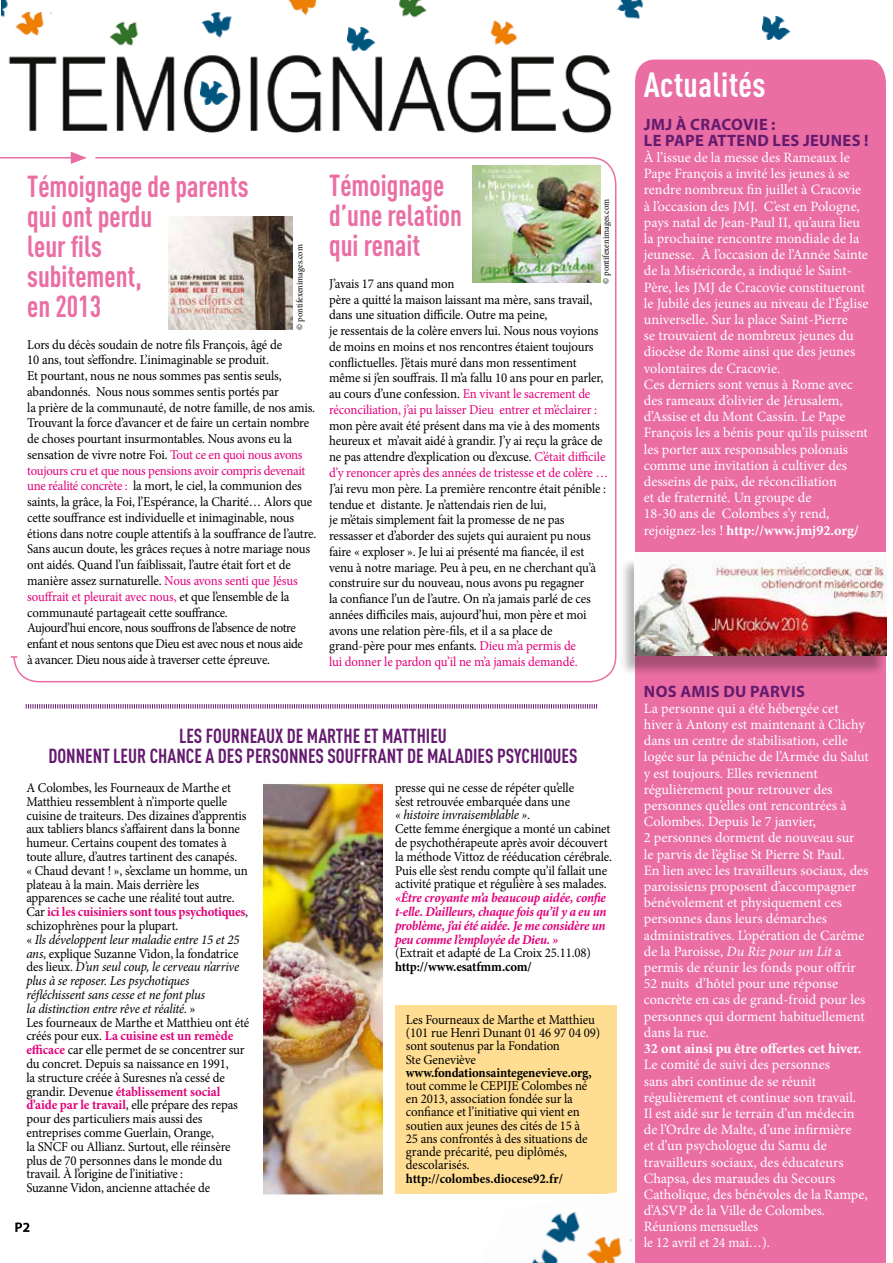
<style>
.page{position:relative;width:893px;height:1263px;background:#fff}
.page>*{position:absolute;margin:0;border:0;box-sizing:border-box;transform-origin:0 0}
.t1{font:700 34.5px "DIN Cond";letter-spacing:.01em;color:#fff}
.t2{font:700 30px/30px "DIN Cond";color:#ea6ea3;scale:.95 1}
.t3{font:700 20.1px "DIN Cond";color:#641b6f;scale:.95 1}
.t4{font:700 16.5px/16.2px "Myriad Pro";letter-spacing:.02em;color:#641b6f}
.t5{font:14.25px/16.2px "Minion Pro";color:#fff}
.t6{font:700 14.25px "Minion Pro";color:#fff}
.t7{font:13.5px/15.8px "Minion Pro";letter-spacing:-.015em;color:#000;scale:.95 1}
.t8{font:italic 700 13.5px/13.8px "Minion Pro";letter-spacing:-.02em;color:#e2007a;text-align:justify;scale:.95 1}
.t9{font:700 13.5px "Minion Pro";letter-spacing:-.005em;color:#000;scale:.95 1}
.t10{font:9px "Minion Pro";color:#000;scale:.95 1}
.s1{color:#e2007a}
.s2{font-weight:700;color:#e2007a}
.s3{font-style:italic}
.s4{font-weight:700}
</style>
<div class="page">
<div style="left:395px;top:1006px;width:221px;height:188px;background:#ffde93"></div>
<img style="left:2px;top:0;width:700px;height:159px">
<img style="left:532px;top:1190px;width:100px;height:73px">
<div style="left:635px;top:60px;width:251px;height:1203px;background:#ea6ea3"></div>
<svg style="left:15px;top:1222px;width:14px;height:10px"></svg>
<img style="left:201px;top:81px;width:27px;height:23px">
<img style="left:347px;top:27px;width:27px;height:23px">
<img style="left:763px;top:17px;width:27px;height:22px">
<svg style="left:25px;top:704px;width:572px;height:5px"></svg>
<img style="left:263px;top:781px;width:119px;height:415px">
<div style="left:619px;top:557px;width:268px;height:119px;background:#000;opacity:.29"></div>
<img style="left:635px;top:553px;width:251px;height:102px">
<svg style="left:13px;top:156px;width:604px;height:527px"></svg>
<svg style="left:11px;top:656px;width:6px;height:2px"></svg>
<img style="left:472px;top:165px;width:128px;height:117px">
<hr style="left:0;top:157px;width:75px;height:1px;background:#ea6ea3">
<svg style="left:70px;top:151px;width:19px;height:14px"></svg>
<h2 class="t2" style="left:27px;top:171px;width:234px">Témoignage de parents qui ont perdu<br>leur fils<br>subitement,<br>en 2013</h2>
<p class="t7" style="left:27px;top:336px;width:306px">Lors du décès soudain de notre fils François, âgé de<br>10 ans, tout s’effondre. L’inimaginable se produit.<br>Et pourtant, nous ne nous sommes pas sentis seuls, abandonnés. Nous nous sommes sentis portés par<br>la prière de la communauté, de notre famille, de nos amis.<br>Trouvant la force d’avancer et de faire un certain nombre de choses pourtant insurmontables. Nous avons eu la sensation de vivre notre Foi. <span class="s1">Tout ce en quoi nous avons toujours cru et que nous pensions avoir compris devenait une réalité concrète :</span> la mort, le ciel, la communion des saints, la grâce, la Foi, l’Espérance, la Charité… Alors que cette souffrance est individuelle et inimaginable, nous étions dans notre couple attentifs à la souffrance de l’autre.<br>Sans aucun doute, les grâces reçues à notre mariage nous ont aidés. Quand l’un faiblissait, l’autre était fort et de manière assez surnaturelle. <span class="s1">Nous avons senti que Jésus souffrait et pleurait avec nous,</span> et que l’ensemble de la communauté partageait cette souffrance.<br>Aujourd’hui encore, nous souffrons de l’absence de notre enfant et nous sentons que Dieu est avec nous et nous aide<br>à avancer. Dieu nous aide à traverser cette épreuve.</p>
<p class="t10" style="left:294px;top:330px;width:91px;rotate:-90deg">© pontifexenimages.com</p>
<h2 class="t2" style="left:329px;top:170px;width:142px">Témoignage d’une relation qui renait</h2>
<p class="t7" style="left:329px;top:276px;width:290px">J’avais 17 ans quand mon<br>père a quitté la maison laissant ma mère, sans travail, dans une situation difficile. Outre ma peine,<br>je ressentais de la colère envers lui. Nous nous voyions de moins en moins et nos rencontres étaient toujours conflictuelles. J’étais muré dans mon ressentiment même si j’en souffrais. Il m’a fallu 10 ans pour en parler, au cours d’une confession. <span class="s1">En vivant le sacrement de réconciliation, j’ai pu laisser Dieu entrer et m’éclairer :</span></p>
<p class="t7" style="left:329px;top:418px;width:295px">mon père avait été présent dans ma vie à des moments heureux et m’avait aidé à grandir. J’y ai reçu la grâce de ne pas attendre d’explication ou d’excuse. <span class="s1">C’était difficile d’y renoncer après des années de tristesse et de colère …</span></p>
<p class="t7" style="left:329px;top:481px;width:293px">J’ai revu mon père. La première rencontre était pénible : tendue et distante. Je n’attendais rien de lui,<br>je m’étais simplement fait la promesse de ne pas ressasser et d’aborder des sujets qui auraient pu nous faire « exploser ». Je lui ai présenté ma fiancée, il est venu à notre mariage. Peu à peu, en ne cherchant qu’à construire sur du nouveau, nous avons pu regagner<br>la confiance l’un de l’autre. On n’a jamais parlé de ces années difficiles mais, aujourd’hui, mon père et moi avons une relation père-fils, et il a sa place de grand-père pour mes enfants. <span class="s1">Dieu m’a permis de<br>lui donner le pardon qu’il ne m’a jamais demandé.</span></p>
<p class="t10" style="left:600px;top:284px;width:91px;rotate:-90deg">© pontifexenimages.com</p>
<h3 class="t3" style="left:179px;top:724px;width:47px">LES FOURN</h3>
<h3 class="t3" style="left:250px;top:724px;width:207px">EAUX DE MARTHE ET MATTHI EU</h3>
<h3 class="t3" style="left:48px;top:744px;width:11px">DONN</h3>
<h3 class="t3" style="left:85px;top:744px;width:469px">ENT LEUR CHANCE A DES PERSONN ES SOU FFRANT DE MALADI ES PSYCHIQU</h3>
<h3 class="t3" style="left:561px;top:744px;width:18px">ES</h3>
<p class="t7" style="left:26px;top:781px;width:236px;line-height:13.8px">A Colombes, les Fourneaux de Marthe et Matthieu ressemblent à n’importe quelle cuisine de traiteurs. Des dizaines d’apprentis aux tabliers blancs s’affairent dans la bonne humeur. Certains coupent des tomates à toute allure, d’autres tartinent des canapés.<br>« Chaud devant ! », s’exclame un homme, un plateau à la main. Mais derrière les apparences se cache une réalité tout autre.<br>Car <span class="s2">ici les cuisiniers sont tous psychotiques</span>, schizophrènes pour la plupart.<br>« <span class="s3">Ils développent leur maladie entre 15 et 25 ans</span>, explique Suzanne Vidon, la fondatrice des lieux. <span class="s3">D’un seul coup, le cerveau n’arrive plus à se reposer. Les psychotiques réfléchissent sans cesse et ne font plus<br>la distinction entre rêve et réalité.</span> »<br>Les fourneaux de Marthe et Matthieu ont été créés pour eux. <span class="s2">La cuisine est un remède efficace</span> car elle permet de se concentrer sur du concret. Depuis sa naissance en 1991,<br>la structure créée à Suresnes n’a cessé de grandir. Devenue <span class="s2">établissement social d’aide par le travail</span>, elle prépare des repas pour des particuliers mais aussi des entreprises comme Guerlain, Orange,<br>la SNCF ou Allianz. Surtout, elle réinsère plus de 70 personnes dans le monde du travail. À l’origine de l’initiative :<br>Suzanne Vidon, ancienne attachée de</p>
<p class="t7" style="left:395px;top:781px;width:230px;line-height:13.8px">presse qui ne cesse de répéter qu’elle<br>s’est retrouvée embarquée dans une<br><span class="s3">« histoire invraisemblable »</span>.<br>Cette femme énergique a monté un cabinet de psychothérapeute après avoir découvert la méthode Vittoz de rééducation cérébrale.<br>Puis elle s’est rendu compte qu’il fallait une activité pratique et régulière à ses malades.</p>
<p class="t8" style="left:395px;top:891px;width:224px">«Être croyante m’a beaucoup aidée, confie t-elle. D’ailleurs, chaque fois qu’il y a eu un problème, j’ai été aidée. Je me considère un peu comme l’employée de Dieu. »</p>
<p class="t7" style="left:395px;top:945px;width:208px">(Extrait et adapté de La Croix 25.11.08)</p>
<p class="t9" style="left:395px;top:957px;width:145px">http://www.esatfmm.com/</p>
<p class="t7" style="left:406px;top:1013px;width:206px;line-height:13.2px">Les Fourneaux de Marthe et Matthieu (101 rue Henri Dunant 01 46 97 04 09) sont soutenus par la Fondation<br>Ste Geneviève</p>
<p class="t9" style="left:406px;top:1063px;width:197px">www.fondationsaintegenevieve.org,</p>
<p class="t7" style="left:406px;top:1079px;width:193px;line-height:13.2px">tout comme le CEPIJE Colombes né en 2013, association fondée sur la confiance et l’initiative qui vient en soutien aux jeunes des cités de 15 à<br>25 ans confrontés à des situations de grande précarité, peu diplômés, descolarisés.</p>
<p class="t9" style="left:406px;top:1169px;width:167px">http://colombes.diocese92.fr/</p>
<h1 class="t1" style="left:644px;top:64px;width:123px">Actualités</h1>
<p class="t4" style="left:644px;top:115px;width:226px">JMJ À CRACOVIE :<br>LE PAPE ATTEND LES JEUNES !</p>
<p class="t5" style="left:644px;top:149px;width:226px">À l’issue de la messe des Rameaux le Pape François a invité les jeunes à se rendre nombreux fin juillet à Cracovie à l’occasion des JMJ. C’est en Pologne, pays natal de Jean-Paul II, qu’aura lieu la prochaine rencontre mondiale de la jeunesse. À l’occasion de l’Année Sainte de la Miséricorde, a indiqué le Saint-Père, les JMJ de Cracovie constitueront le Jubilé des jeunes au niveau de l’Église universelle. Sur la place Saint-Pierre<br>se trouvaient de nombreux jeunes du diocèse de Rome ainsi que des jeunes volontaires de Cracovie.<br>Ces derniers sont venus à Rome avec des rameaux d’olivier de Jérusalem, d’Assise et du Mont Cassin. Le Pape François les a bénis pour qu’ils puissent les porter aux responsables polonais comme une invitation à cultiver des desseins de paix, de réconciliation<br>et de fraternité. Un groupe de<br>18-30 ans de Colombes s’y rend, rejoignez-les ! <span class="s4">http://www.jmj92.org/</span></p>
<p class="t4" style="left:644px;top:682px;width:163px">NOS AMIS DU PARVIS</p>
<p class="t5" style="left:644px;top:700px;width:227px">La personne qui a été hébergée cet hiver à Antony est maintenant à Clichy dans un centre de stabilisation, celle logée sur la péniche de l’Armée du Salut y est toujours. Elles reviennent régulièrement pour retrouver des personnes qu’elles ont rencontrées à Colombes. Depuis le 7 janvier,<br>2 personnes dorment de nouveau sur<br>le parvis de l’église St Pierre St Paul.<br>En lien avec les travailleurs sociaux, des paroissiens proposent d’accompagner bénévolement et physiquement ces personnes dans leurs démarches administratives. L’opération de Carême de la Paroisse, <span class="s3">Du Riz pour un Lit</span> a permis de réunir les fonds pour offrir 52 nuits d’hôtel pour une réponse concrète en cas de grand-froid pour les personnes qui dorment habituellement dans la rue.</p>
<p class="t6" style="left:644px;top:1038px;width:219px">32 ont ainsi pu être offertes cet hiver.</p>
<p class="t5" style="left:644px;top:1057px;width:225px">Le comité de suivi des personnes<br>sans abri continue de se réunit régulièrement et continue son travail.<br>Il est aidé sur le terrain d’un médecin de l’Ordre de Malte, d’une infirmière<br>et d’un psychologue du Samu de travailleurs sociaux, des éducateurs<br>Chapsa, des maraudes du Secours<br>Catholique, des bénévoles de la Rampe, d’ASVP de la Ville de Colombes.<br>Réunions mensuelles<br>le 12 avril et 24 mai…).</p>
</div>
